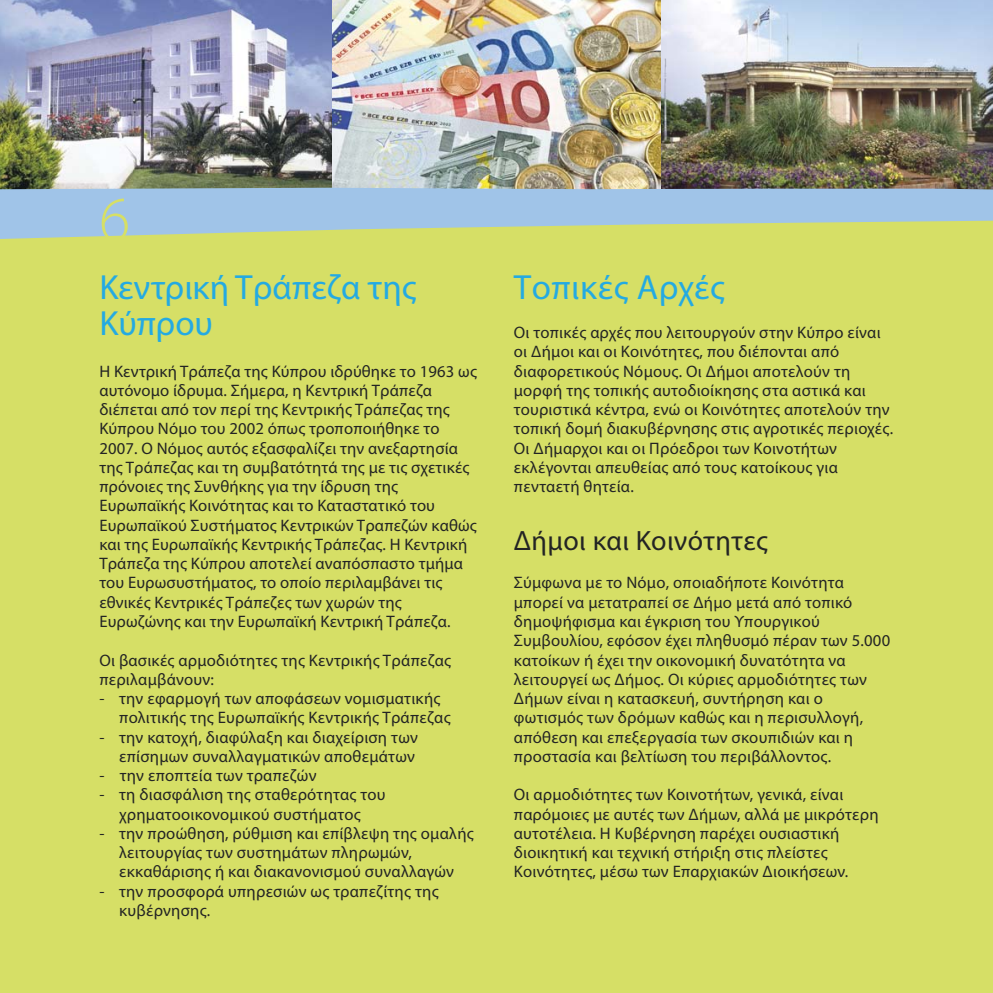
<style>
.page{position:relative;width:993px;height:993px;background:#fff}
.page>*{position:absolute;margin:0;border:0;box-sizing:border-box;transform-origin:0 0}
.t1{font:300 63px "Myriad Pro";color:#d6df66}
.t2{font:35px/35px "Myriad Pro";color:#24aae2}
.t3{font:28px "Myriad Pro";letter-spacing:.015em;color:#232424}
.t4{font:16.62px/19.2px "Myriad Pro";letter-spacing:.015em;color:#232424}
</style>
<div class="page">
<img style="left:331px;top:0;width:330px;height:188px">
<img style="left:1px;top:0;width:330px;height:188px">
<svg style="left:992px;top:912px;width:1px;height:53px"></svg>
<div style="left:1px;top:210px;width:991px;height:782px;background:#d6df66"></div>
<img style="left:661px;top:0;width:331px;height:188px">
<svg style="left:1px;top:188px;width:991px;height:51px;fill:#a0c4e8"></svg>
<h1 class="t1" style="left:99px;top:181px;width:32px">6</h1>
<h2 class="t2" style="left:99px;top:273px;width:318px">Κεντρική Τράπεζα της<br>Κύπρου</h2>
<p class="t4" style="left:99px;top:362px;width:379px">Η Κεντρική Τράπεζα της Κύπρου ιδρύθηκε το 1963 ως αυτόνομο ίδρυμα. Σήμερα, η Κεντρική Τράπεζα διέπεται από τον περί της Κεντρικής Τράπεζας της Κύπρου Νόμο του 2002 όπως τροποποιήθηκε το 2007. Ο Νόμος αυτός εξασφαλίζει την ανεξαρτησία της Τράπεζας και τη συμβατότητά της με τις σχετικές πρόνοιες της Συνθήκης για την ίδρυση της Ευρωπαϊκής Κοινότητας και το Καταστατικό του Ευρωπαϊκού Συστήματος Κεντρικών Τραπεζών καθώς και της Ευρωπαϊκής Κεντρικής Τράπεζας. Η Κεντρική Τράπεζα της Κύπρου αποτελεί αναπόσπαστο τμήμα του Ευρωσυστήματος, το οποίο περιλαμβάνει τις εθνικές Κεντρικές Τράπεζες των χωρών της Ευρωζώνης και την Ευρωπαϊκή Κεντρική Τράπεζα.</p>
<p class="t4" style="left:99px;top:651px;width:353px">Οι βασικές αρμοδιότητες της Κεντρικής Τράπεζας περιλαμβάνουν:</p>
<p class="t4" style="left:119px;top:690px;width:333px;text-indent:-20px">- την εφαρμογή των αποφάσεων νομισματικής πολιτικής της Ευρωπαϊκής Κεντρικής Τράπεζας</p>
<p class="t4" style="left:99px;top:728px;width:320px;text-align:right">- την κατοχή, διαφύλαξη και διαχείριση των επίσημων συναλλαγματικών αποθεμάτων</p>
<p class="t4" style="left:99px;top:767px;width:218px">- την εποπτεία των τραπεζών</p>
<p class="t4" style="left:99px;top:786px;width:287px;text-align:center">- τη διασφάλιση της σταθερότητας του χρηματοοικονομικού συστήματος</p>
<p class="t4" style="left:119px;top:824px;width:356px;text-indent:-20px">- την προώθηση, ρύθμιση και επίβλεψη της ομαλής λειτουργίας των συστημάτων πληρωμών, εκκαθάρισης ή και διακανονισμού συναλλαγών</p>
<p class="t4" style="left:119px;top:882px;width:321px;text-indent:-20px">- την προσφορά υπηρεσιών ως τραπεζίτης της κυβέρνησης.</p>
<h2 class="t2" style="left:513px;top:273px;width:212px">Τοπικές Αρχές</h2>
<p class="t4" style="left:513px;top:324px;width:381px">Οι τοπικές αρχές που λειτουργούν στην Κύπρο είναι οι Δήμοι και οι Κοινότητες, που διέπονται από διαφορετικούς Νόμους. Οι Δήμοι αποτελούν τη μορφή της τοπικής αυτοδιοίκησης στα αστικά και τουριστικά κέντρα, ενώ οι Κοινότητες αποτελούν την τοπική δομή διακυβέρνησης στις αγροτικές περιοχές.<br>Οι Δήμαρχοι και οι Πρόεδροι των Κοινοτήτων εκλέγονται απευθείας από τους κατοίκους για πενταετή θητεία.</p>
<h3 class="t3" style="left:513px;top:530px;width:255px">Δήμοι και Κοινότητες</h3>
<p class="t4" style="left:513px;top:574px;width:378px">Σύμφωνα με το Νόμο, οποιαδήποτε Κοινότητα μπορεί να μετατραπεί σε Δήμο μετά από τοπικό δημοψήφισμα και έγκριση του Υπουργικού Συμβουλίου, εφόσον έχει πληθυσμό πέραν των 5.000 κατοίκων ή έχει την οικονομική δυνατότητα να λειτουργεί ως Δήμος. Οι κύριες αρμοδιότητες των Δήμων είναι η κατασκευή, συντήρηση και ο φωτισμός των δρόμων καθώς και η περισυλλογή, απόθεση και επεξεργασία των σκουπιδιών και η προστασία και βελτίωση του περιβάλλοντος.</p>
<p class="t4" style="left:513px;top:786px;width:366px">Οι αρμοδιότητες των Κοινοτήτων, γενικά, είναι παρόμοιες με αυτές των Δήμων, αλλά με μικρότερη αυτοτέλεια. Η Κυβέρνηση παρέχει ουσιαστική διοικητική και τεχνική στήριξη στις πλείστες Κοινότητες, μέσω των Επαρχιακών Διοικήσεων.</p>
</div>
